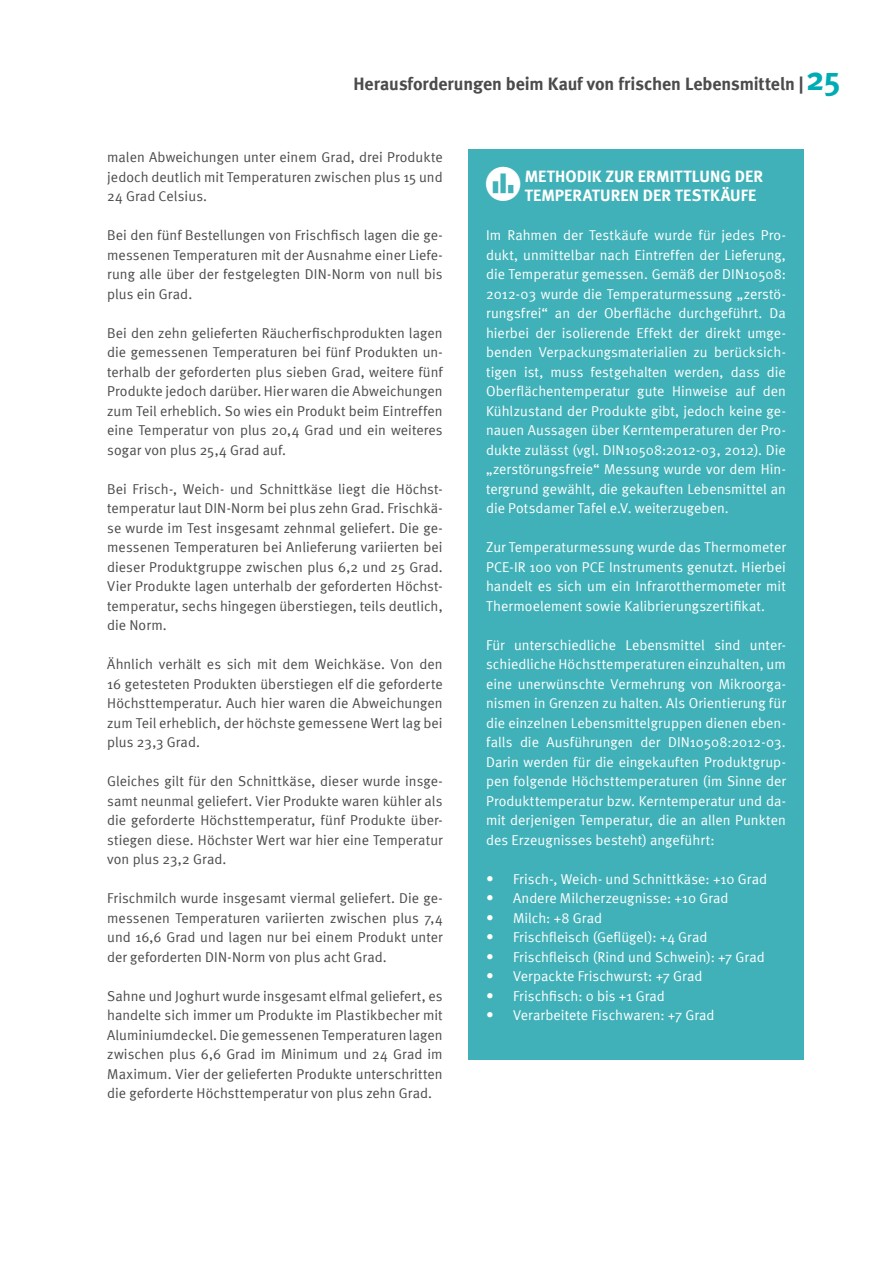
<style>
.page{position:relative;width:893px;height:1263px;background:#fff}
.page>*{position:absolute;margin:0;border:0;box-sizing:border-box;transform-origin:0 0}
.t1{font:700 18px "Meta";letter-spacing:-.005em;color:#4b4b4d}
.t2{font:700 16.5px/19.5px "Meta";letter-spacing:.01em;color:#fff}
.t3{font:14.25px/19.5px "Meta Normal";letter-spacing:.005em;color:#4b4b4d;text-align:justify}
.t4{font:14.25px/19.5px "Meta Normal";letter-spacing:.005em;color:#fff;text-align:justify}
.s1{font-size:33px;color:#00acb3}
.s2{font-size:15px}
</style>
<div class="page">
<div style="left:468px;top:149px;width:336px;height:910px;background:#40b1b8"></div>
<p class="t1" style="left:353px;top:73px;width:489px">Herausforderungen beim Kauf von frischen Lebensmitteln | <span class="s1">25</span></p>
<p class="t3" style="left:107px;top:148px;width:337px">malen Abweichungen unter einem Grad, drei Produkte jedoch deutlich mit Temperaturen zwischen plus 15 und 24 Grad Celsius.</p>
<p class="t3" style="left:107px;top:225px;width:337px">Bei den fünf Bestellungen von Frischfisch lagen die ge&shy;messenen Temperaturen mit der Ausnahme einer Liefe&shy;rung alle über der festgelegten DIN-Norm von null bis plus ein Grad.</p>
<p class="t3" style="left:107px;top:323px;width:337px">Bei den zehn gelieferten Räucherfischprodukten lagen die gemessenen Temperaturen bei fünf Produkten un&shy;terhalb der geforderten plus sieben Grad, weitere fünf Produkte jedoch darüber. Hier waren die Abweichungen zum Teil erheblich. So wies ein Produkt beim Eintreffen eine Temperatur von plus 20,4 Grad und ein weiteres sogar von plus 25,4 Grad auf.</p>
<p class="t3" style="left:107px;top:479px;width:337px">Bei Frisch-, Weich- und Schnittkäse liegt die Höchst&shy;temperatur laut DIN-Norm bei plus zehn Grad. Frischkä&shy;se wurde im Test insgesamt zehnmal geliefert. Die ge&shy;messenen Temperaturen bei Anlieferung variierten bei dieser Produktgruppe zwischen plus 6,2 und 25 Grad.<br>Vier Produkte lagen unterhalb der geforderten Höchst&shy;temperatur, sechs hingegen überstiegen, teils deutlich, die Norm.</p>
<p class="t3" style="left:107px;top:654px;width:337px">Ähnlich verhält es sich mit dem Weichkäse. Von den 16 getesteten Produkten überstiegen elf die geforderte Höchsttemperatur. Auch hier waren die Abweichungen zum Teil erheblich, der höchste gemessene Wert lag bei plus 23,3 Grad.</p>
<p class="t3" style="left:107px;top:771px;width:337px">Gleiches gilt für den Schnittkäse, dieser wurde insge&shy;samt neunmal geliefert. Vier Produkte waren kühler als die geforderte Höchsttemperatur, fünf Produkte über&shy;stiegen diese. Höchster Wert war hier eine Temperatur von plus 23,2 Grad.</p>
<p class="t3" style="left:107px;top:888px;width:337px">Frischmilch wurde insgesamt viermal geliefert. Die ge&shy;messenen Temperaturen variierten zwischen plus 7,4 und 16,6 Grad und lagen nur bei einem Produkt unter der geforderten DIN-Norm von plus acht Grad.</p>
<p class="t3" style="left:107px;top:986px;width:337px">Sahne und Joghurt wurde insgesamt elfmal geliefert, es handelte sich immer um Produkte im Plastikbecher mit Aluminiumdeckel. Die gemessenen Temperaturen lagen zwischen plus 6,6 Grad im Minimum und 24 Grad im Maximum. Vier der gelieferten Produkte unterschritten die geforderte Höchsttemperatur von plus zehn Grad.</p>
<p class="t2" style="left:525px;top:166px;width:238px;text-indent:62px">IK ZUR ERMITTLUNG DER<br>TEMPERATUREN DER TESTKÄ</p>
<p class="t2" style="left:525px;top:166px;width:33px">METHOD</p>
<p class="t2" style="left:730px;top:186px;width:28px">UFE</p>
<p class="t4" style="left:486px;top:226px;width:301px">Im Rahmen der Testkäufe wurde für jedes Pro&shy;dukt, unmittelbar nach Eintreffen der Lieferung, die Temperatur gemessen. Gemäß der DIN10508:<br>2012-03 wurde die Temperaturmessung „zerstö&shy;rungsfrei“ an der Oberfläche durchgeführt. Da hierbei der isolierende Effekt der direkt umge&shy;benden Verpackungsmaterialien zu berücksich&shy;tigen ist, muss festgehalten werden, dass die Oberflächentemperatur gute Hinweise auf den Kühlzustand der Produkte gibt, jedoch keine ge&shy;nauen Aussagen über Kerntemperaturen der Pro&shy;dukte zulässt (vgl. DIN10508:2012-03, 2012). Die „zerstörungsfreie“ Messung wurde vor dem Hin&shy;tergrund gewählt, die gekauften Lebensmittel an die Potsdamer Tafel e.V. weiterzugeben.</p>
<p class="t4" style="left:486px;top:537px;width:301px">Zur Temperaturmessung wurde das Thermometer PCE-IR 100 von PCE Instruments genutzt. Hierbei handelt es sich um ein Infrarotthermometer mit Thermoelement sowie Kalibrierungszertifikat.</p>
<p class="t4" style="left:486px;top:635px;width:301px">Für unterschiedliche Lebensmittel sind unter&shy;schiedliche Höchsttemperaturen einzuhalten, um eine unerwünschte Vermehrung von Mikroorga&shy;nismen in Grenzen zu halten. Als Orientierung für die einzelnen Lebensmittelgruppen dienen eben&shy;falls die Ausführungen der DIN10508:2012-03.<br>Darin werden für die eingekauften Produktgrup&shy;pen folgende Höchsttemperaturen (im Sinne der Produkttemperatur bzw. Kerntemperatur und da&shy;mit derjenigen Temperatur, die an allen Punkten des Erzeugnisses besteht) angeführt:</p>
<p class="t4" style="left:486px;top:869px;width:282px"><span class="s2">•</span> Frisch-, Weich- und Schnittkäse: +10 Grad</p>
<p class="t4" style="left:486px;top:889px;width:244px"><span class="s2">•</span> Andere Milcherzeugnisse: +10 Grad</p>
<p class="t4" style="left:486px;top:908px;width:118px"><span class="s2">•</span> Milch: +8 Grad</p>
<p class="t4" style="left:486px;top:928px;width:223px"><span class="s2">•</span> Frischfleisch (Geflügel): +4 Grad</p>
<p class="t4" style="left:486px;top:947px;width:280px"><span class="s2">•</span> Frischfleisch (Rind und Schwein): +7 Grad</p>
<p class="t4" style="left:486px;top:967px;width:218px"><span class="s2">•</span> Verpackte Frischwurst: +7 Grad</p>
<p class="t4" style="left:486px;top:986px;width:180px"><span class="s2">•</span> Frischfisch: 0 bis +1 Grad</p>
<p class="t4" style="left:486px;top:1006px;width:230px"><span class="s2">•</span> Verarbeitete Fischwaren: +7 Grad</p>
</div>
